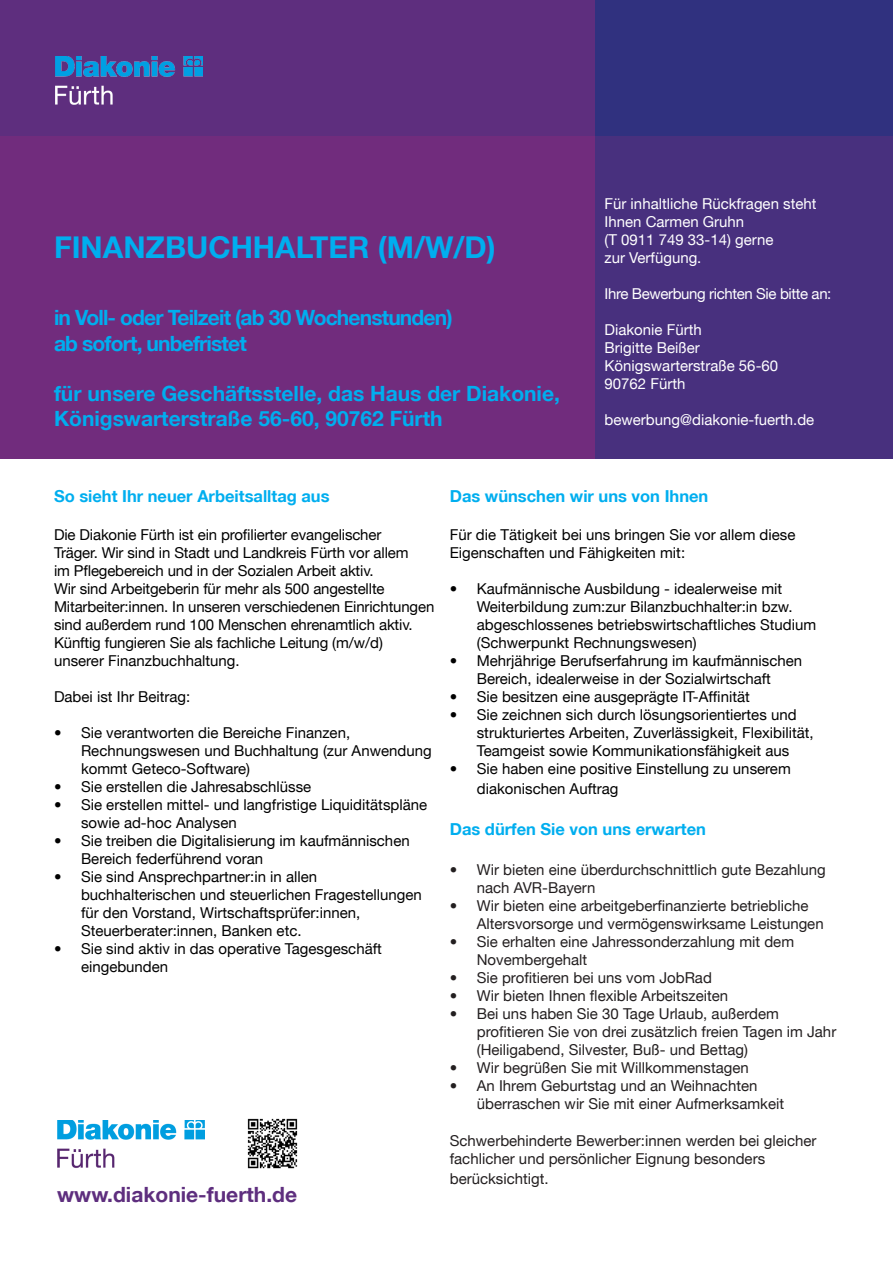
<style>
.page{position:relative;width:893px;height:1263px;background:#fff}
.page>*{position:absolute;margin:0;border:0;box-sizing:border-box;transform-origin:0 0}
.t1{font:700 30px "Helvetica Neue LT";color:#00aeef}
.t2{font:700 21px/25.2px "Helvetica Neue LT";color:#00aeef}
.t3{font:700 21px/25.2px "Helvetica Neue LT";letter-spacing:-.04em;color:#00aeef}
.t4{font:700 21px "Helvetica Neue LT";color:#5e2e7e}
.t5{font:700 16.5px "Helvetica Neue LT";color:#00aeef}
.t6{font:15px/18px "Helvetica Neue LT";color:#000}
.t7{font:15px/18px "Helvetica Neue LT";color:#231f20}
.t8{font:15px/18px "Helvetica Neue LT";color:#fff}
.t9{font:15px "Helvetica Neue LT";letter-spacing:-.025em;color:#fff}
</style>
<div class="page">
<div style="left:0;top:0;width:595px;height:137px;background:#5e2e7e"></div>
<div style="left:595px;top:0;width:298px;height:137px;background:#30317f"></div>
<div style="left:0;top:136px;width:595px;height:322px;background:#712c7d"></div>
<div style="left:595px;top:136px;width:298px;height:322px;background:#48307e"></div>
<img style="left:55px;top:56px;width:148px;height:48px">
<img style="left:247px;top:1118px;width:51px;height:51px">
<img style="left:57px;top:1120px;width:148px;height:48px">
<p class="t1" style="left:54px;top:228px;width:443px">FINANZBUCHHALTER (M/W/D)</p>
<p class="t3" style="left:54px;top:305px;width:400px">in Voll- oder Teilzeit (ab 30 Wochenstunden) ab sofort, unbefristet</p>
<p class="t2" style="left:54px;top:380px;width:507px">für unsere Geschäftsstelle, das Haus der Diakonie,<br>Königswarterstraße 56-60, 90762 Fürth</p>
<p class="t8" style="left:604px;top:194px;width:213px">Für inhaltliche Rückfragen steht<br>Ihnen Carmen Gruhn<br>(T 0911 749 33-14) gerne<br>zur Verfügung.</p>
<p class="t9" style="left:604px;top:284px;width:228px">Ihre Bewerbung richten Sie bitte an:</p>
<p class="t8" style="left:604px;top:320px;width:99px">Diakonie Fürth</p>
<p class="t8" style="left:604px;top:338px;width:97px">Brigitte Beißer</p>
<p class="t8" style="left:604px;top:356px;width:175px">Königswarterstraße 56-60</p>
<p class="t8" style="left:604px;top:374px;width:82px">90762 Fürth</p>
<p class="t8" style="left:604px;top:410px;width:211px">bewerbung@diakonie-fuerth.de</p>
<p class="t5" style="left:54px;top:486px;width:277px">So sieht Ihr neuer Arbeitsalltag aus</p>
<p class="t6" style="left:54px;top:525px;width:382px">Die Diakonie Fürth ist ein profilierter evangelischer<br>Träger. Wir sind in Stadt und Landkreis Fürth vor allem<br>im Pflegebereich und in der Sozialen Arbeit aktiv.<br>Wir sind Arbeitgeberin für mehr als 500 angestellte Mitarbeiter:innen. In unseren verschiedenen Einrichtungen sind außerdem rund 100 Menschen ehrenamtlich aktiv.<br>Künftig fungieren Sie als fachliche Leitung (m/w/d) unserer Finanzbuchhaltung.</p>
<p class="t6" style="left:54px;top:687px;width:138px">Dabei ist Ihr Beitrag:</p>
<p class="t6" style="left:81px;top:723px;width:352px;text-indent:-27px">• Sie verantworten die Bereiche Finanzen,<br>Rechnungswesen und Buchhaltung (zur Anwendung kommt Geteco-Software)</p>
<p class="t6" style="left:54px;top:777px;width:259px">• Sie erstellen die Jahresabschlüsse</p>
<p class="t6" style="left:81px;top:795px;width:348px;text-indent:-27px">• Sie erstellen mittel- und langfristige Liquiditätspläne sowie ad-hoc Analysen</p>
<p class="t6" style="left:81px;top:831px;width:330px;text-indent:-27px">• Sie treiben die Digitalisierung im kaufmännischen<br>Bereich federführend voran</p>
<p class="t6" style="left:81px;top:867px;width:342px;text-indent:-27px">• Sie sind Ansprechpartner:in in allen buchhalterischen und steuerlichen Fragestellungen für den Vorstand, Wirtschaftsprüfer:innen, Steuerberater:innen, Banken etc.</p>
<p class="t6" style="left:81px;top:939px;width:302px;text-indent:-27px">• Sie sind aktiv in das operative Tagesgeschäft eingebunden</p>
<p class="t4" style="left:57px;top:1181px;width:241px">www.diakonie-fuerth.de</p>
<p class="t5" style="left:450px;top:486px;width:260px">Das wünschen wir uns von Ihnen</p>
<p class="t6" style="left:450px;top:525px;width:347px">Für die Tätigkeit bei uns bringen Sie vor allem diese<br>Eigenschaften und Fähigkeiten mit:</p>
<p class="t6" style="left:477px;top:579px;width:341px;text-indent:-27px">• Kaufmännische Ausbildung - idealerweise mit Weiterbildung zum:zur Bilanzbuchhalter:in bzw. abgeschlossenes betriebswirtschaftliches Studium (Schwerpunkt Rechnungswesen)</p>
<p class="t6" style="left:450px;top:651px;width:354px;text-align:center">• Mehrjährige Berufserfahrung im kaufmännischen<br>Bereich, idealerweise in der Sozialwirtschaft</p>
<p class="t6" style="left:450px;top:687px;width:302px">• Sie besitzen eine ausgeprägte IT-Affinität</p>
<p class="t6" style="left:477px;top:705px;width:338px;text-indent:-27px">• Sie zeichnen sich durch lösungsorientiertes und strukturiertes Arbeiten, Zuverlässigkeit, Flexibilität,<br>Teamgeist sowie Kommunikationsfähigkeit aus</p>
<p class="t6" style="left:477px;top:758px;width:315px;line-height:19.8px;text-indent:-27px">• Sie haben eine positive Einstellung zu unserem diakonischen Auftrag</p>
<p class="t5" style="left:450px;top:819px;width:258px">Das dürfen Sie von uns erwarten</p>
<p class="t7" style="left:477px;top:860px;width:350px;text-indent:-27px">• Wir bieten eine überdurchschnittlich gute Bezahlung nach AVR-Bayern</p>
<p class="t7" style="left:477px;top:896px;width:348px;text-indent:-27px">• Wir bieten eine arbeitgeberfinanzierte betriebliche<br>Altersvorsorge und vermögenswirksame Leistungen</p>
<p class="t7" style="left:477px;top:932px;width:319px;text-indent:-27px">• Sie erhalten eine Jahressonderzahlung mit dem<br>Novembergehalt</p>
<p class="t7" style="left:450px;top:968px;width:264px">• Sie profitieren bei uns vom JobRad</p>
<p class="t7" style="left:450px;top:986px;width:280px">• Wir bieten Ihnen flexible Arbeitszeiten</p>
<p class="t7" style="left:477px;top:1004px;width:361px;text-indent:-27px">• Bei uns haben Sie 30 Tage Urlaub, außerdem profitieren Sie von drei zusätzlich freien Tagen im Jahr (Heiligabend, Silvester, Buß- und Bettag)</p>
<p class="t7" style="left:450px;top:1058px;width:301px">• Wir begrüßen Sie mit Willkommenstagen</p>
<p class="t7" style="left:477px;top:1076px;width:309px;text-indent:-27px">• An Ihrem Geburtstag und an Weihnachten überraschen wir Sie mit einer Aufmerksamkeit</p>
<p class="t7" style="left:450px;top:1132px;width:368px">Schwerbehinderte Bewerber:innen werden bei gleicher fachlicher und persönlicher Eignung besonders</p>
<p class="t7" style="left:450px;top:1169px;width:100px">berücksichtigt.</p>
</div>
